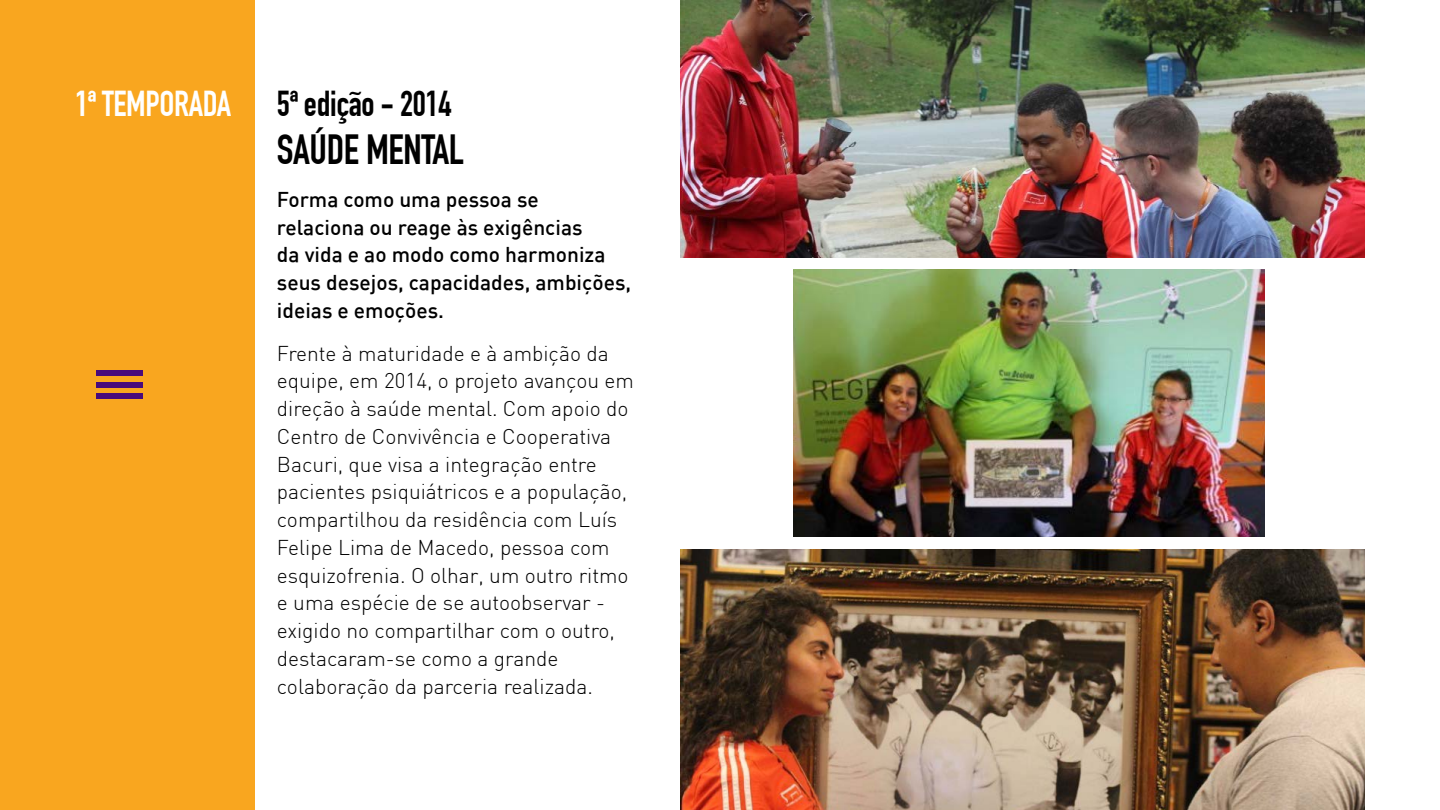
<style>
.page{position:relative;width:1440px;height:810px;background:#fff}
.page>*{position:absolute;margin:0;border:0;box-sizing:border-box;transform-origin:0 0}
.t1{font:700 41.25px "DIN Condensed";letter-spacing:-.01em;color:#000}
.t2{font:700 35.25px "DIN Condensed";letter-spacing:-.01em;color:#000}
.t3{font:700 35.25px "DIN Condensed";letter-spacing:-.01em;color:#fff}
.t4{font:300 21px/27.8px "DIN";color:#000}
.t5{font:500 21px/27.8px "DIN";color:#000}
</style>
<div class="page">
<img style="left:794px;top:269px;width:470px;height:267px">
<img style="left:681px;top:0;width:684px;height:257px">
<div style="left:0;top:0;width:254px;height:810px;background:#f9a61f"></div>
<img style="left:681px;top:550px;width:684px;height:260px">
<div style="left:96px;top:370px;width:47px;height:6px;background:#490a7b"></div>
<div style="left:96px;top:382px;width:47px;height:6px;background:#490a7b"></div>
<div style="left:96px;top:393px;width:47px;height:6px;background:#490a7b"></div>
<h2 class="t3" style="left:75px;top:83px;width:158px">1ª TEMPORADA</h2>
<h2 class="t2" style="left:277px;top:83px;width:176px">5ª edição - 2014</h2>
<h1 class="t1" style="left:277px;top:126px;width:189px">SAÚDE MENTAL</h1>
<p class="t5" style="left:277px;top:185px;width:356px">Forma como uma pessoa se relaciona ou reage às exigências<br>da vida e ao modo como harmoniza seus desejos, capacidades, ambições, ideias e emoções.</p>
<p class="t4" style="left:277px;top:339px;width:359px">Frente à maturidade e à ambição da equipe, em 2014, o projeto avançou em direção à saúde mental. Com apoio do Centro de Convivência e Cooperativa Bacuri, que visa a integração entre pacientes psiquiátricos e a população, compartilhou da residência com Luís Felipe Lima de Macedo, pessoa com esquizofrenia. O olhar, um outro ritmo e uma espécie de se autoobservar - exigido no compartilhar com o outro, destacaram-se como a grande colaboração da parceria realizada.</p>
</div>
